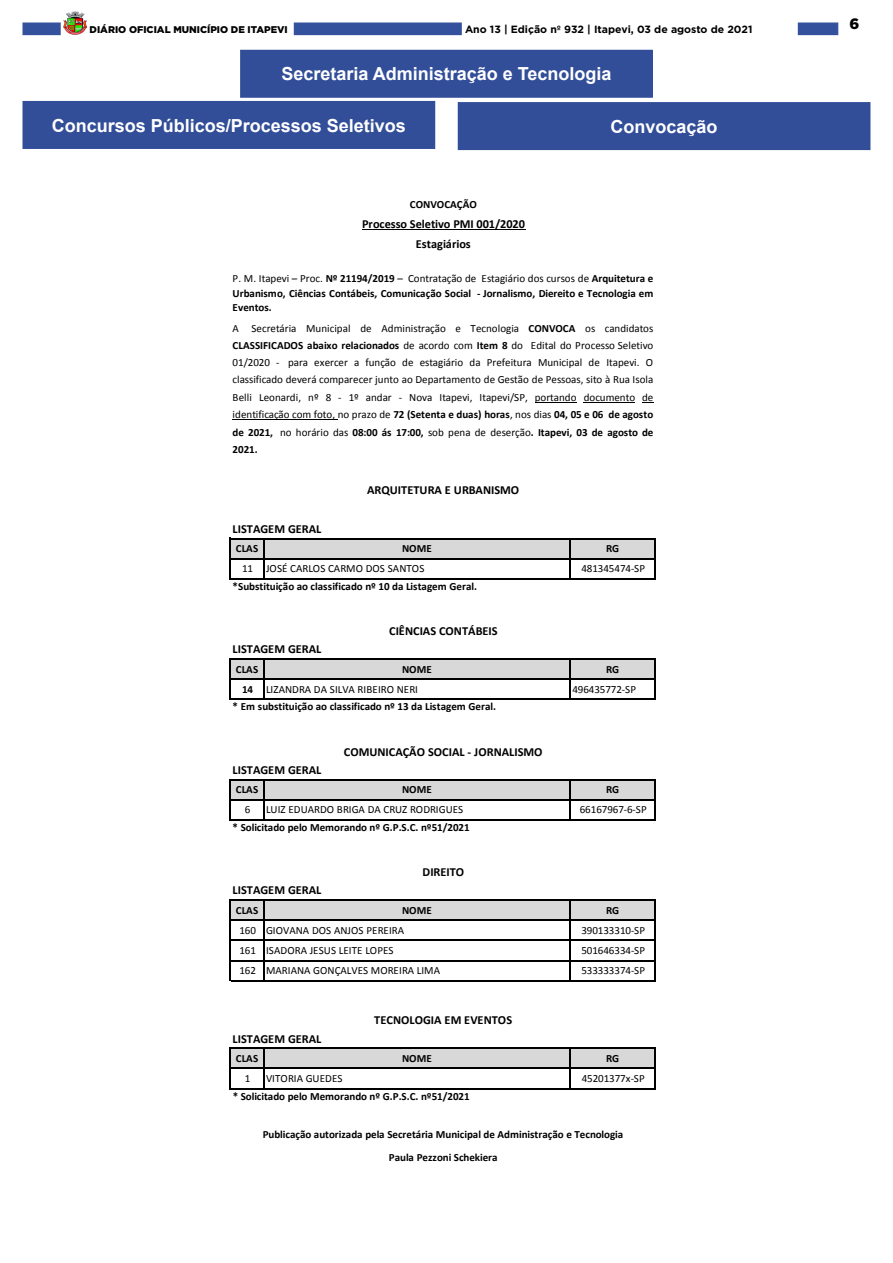
<style>
.page{position:relative;width:893px;height:1263px;background:#fff}
.page>*{position:absolute;margin:0;border:0;box-sizing:border-box;transform-origin:0 0}
.t1{font:700 18px "Arial";color:#fff}
.t2{font:900 15px "Gotham";color:#000}
.t3{font:700 12.3px "Calibri";color:#000}
.t4{font:10.95px/17.4px "Calibri";color:#000;text-align:justify}
.t5{font:700 10.95px/14.2px "Calibri";letter-spacing:-.005em;color:#000;text-align:center}
.t6{font:700 10.5px "Gotham";color:#000}
.t7{font:900 9.75px "Gotham";color:#000}
.s1{font-weight:400}
.s2{font-weight:700}
</style>
<div class="page">
<div style="left:22px;top:23px;width:39px;height:12px;background:#34519d;border:1px solid #334f9b"></div>
<div style="left:798px;top:23px;width:40px;height:12px;background:#34519d"></div>
<img style="left:63px;top:11px;width:24px;height:24px">
<div style="left:294px;top:23px;width:168px;height:12px;background:#34519d"></div>
<div style="left:241px;top:50px;width:411px;height:47px;background:#324e99"></div>
<div style="left:240px;top:50px;width:413px;height:48px;border:1px solid #324e99"></div>
<div style="left:23px;top:102px;width:412px;height:46px;background:#324e99"></div>
<div style="left:22px;top:101px;width:413px;height:48px;border:1px solid #324e99"></div>
<div style="left:458px;top:103px;width:412px;height:47px;background:#324e99"></div>
<div style="left:458px;top:102px;width:412px;height:48px;border:1px solid #324e99"></div>
<div style="left:230px;top:538px;width:34px;height:21px;background:#d8d8d8"></div>
<div style="left:264px;top:538px;width:392px;height:21px;background:#d8d8d8"></div>
<div style="left:230px;top:659px;width:34px;height:20px;background:#d8d8d8"></div>
<div style="left:264px;top:659px;width:392px;height:20px;background:#d8d8d8"></div>
<div style="left:230px;top:780px;width:34px;height:20px;background:#d8d8d8"></div>
<div style="left:264px;top:780px;width:392px;height:20px;background:#d8d8d8"></div>
<div style="left:230px;top:900px;width:426px;height:21px;background:#d9d9d9"></div>
<div style="left:230px;top:1048px;width:34px;height:21px;background:#d8d8d8"></div>
<div style="left:264px;top:1048px;width:392px;height:21px;background:#d8d8d8"></div>
<hr style="left:535px;top:402px;width:42px;height:1px;background:#000">
<hr style="left:584px;top:402px;width:51px;height:1px;background:#000">
<hr style="left:233px;top:420px;width:105px;height:1px;background:#000">
<hr style="left:362px;top:229px;width:163px;height:1px;background:#000">
<svg style="left:569px;top:539px;width:2px;height:19px"></svg>
<svg style="left:230px;top:538px;width:1px;height:41px"></svg>
<svg style="left:263px;top:539px;width:1px;height:39px"></svg>
<hr style="left:569px;top:559px;width:2px;height:20px;background:#000">
<svg style="left:655px;top:539px;width:1px;height:39px"></svg>
<svg style="left:569px;top:660px;width:2px;height:18px"></svg>
<svg style="left:230px;top:658px;width:1px;height:42px"></svg>
<svg style="left:263px;top:660px;width:1px;height:39px"></svg>
<hr style="left:569px;top:680px;width:2px;height:20px;background:#000">
<svg style="left:655px;top:660px;width:1px;height:39px"></svg>
<svg style="left:569px;top:780px;width:2px;height:19px"></svg>
<svg style="left:230px;top:779px;width:1px;height:41px"></svg>
<svg style="left:263px;top:780px;width:1px;height:39px"></svg>
<hr style="left:569px;top:800px;width:2px;height:20px;background:#000">
<svg style="left:655px;top:780px;width:1px;height:39px"></svg>
<hr style="left:230px;top:899px;width:1px;height:82px;background:#000">
<hr style="left:263px;top:901px;width:1px;height:80px;background:#000">
<hr style="left:569px;top:901px;width:2px;height:80px;background:#000">
<hr style="left:655px;top:901px;width:1px;height:80px;background:#000">
<svg style="left:569px;top:1049px;width:2px;height:19px"></svg>
<svg style="left:230px;top:1048px;width:1px;height:41px"></svg>
<svg style="left:263px;top:1049px;width:1px;height:39px"></svg>
<hr style="left:569px;top:1069px;width:2px;height:20px;background:#000">
<svg style="left:655px;top:1049px;width:1px;height:39px"></svg>
<hr style="left:231px;top:538px;width:425px;height:1px;background:#000">
<hr style="left:231px;top:558px;width:425px;height:1px;background:#000">
<hr style="left:231px;top:578px;width:425px;height:1px;background:#000">
<hr style="left:231px;top:658px;width:425px;height:2px;background:#000">
<hr style="left:231px;top:678px;width:425px;height:2px;background:#000">
<hr style="left:231px;top:699px;width:425px;height:1px;background:#000">
<hr style="left:231px;top:779px;width:425px;height:1px;background:#000">
<hr style="left:231px;top:799px;width:425px;height:1px;background:#000">
<hr style="left:231px;top:819px;width:425px;height:1px;background:#000">
<hr style="left:231px;top:899px;width:425px;height:2px;background:#000">
<hr style="left:231px;top:920px;width:425px;height:1px;background:#000">
<hr style="left:231px;top:940px;width:425px;height:1px;background:#000">
<hr style="left:231px;top:960px;width:425px;height:1px;background:#000">
<hr style="left:231px;top:980px;width:425px;height:1px;background:#000">
<hr style="left:231px;top:1048px;width:425px;height:1px;background:#000">
<hr style="left:231px;top:1068px;width:425px;height:1px;background:#000">
<hr style="left:231px;top:1088px;width:425px;height:1px;background:#000">
<p class="t7" style="left:90px;top:23px;width:200px">DIÁRIO OFICIAL MUNICÍPIO DE ITAPEVI</p>
<p class="t6" style="left:465px;top:22px;width:289px">Ano 13 | Edição nº 932 | Itapevi, 03 de agosto de 2021</p>
<p class="t1" style="left:281px;top:61px;width:332px">Secretaria Administração e Tecnologia</p>
<p class="t1" style="left:52px;top:112px;width:356px">Concursos Públicos/Processos Seletivos</p>
<p class="t1" style="left:611px;top:114px;width:109px">Convocação</p>
<p class="t5" style="left:410px;top:196px;width:69px">CONVOCAÇÃO</p>
<p class="t3" style="left:362px;top:216px;width:164px">Processo Seletivo PMI 001/2020</p>
<p class="t3" style="left:416px;top:236px;width:57px">Estagiários</p>
<p class="t5" style="left:233px;top:271px;width:422px;text-align:justify"><span class="s1">P. M. Itapevi – Proc.</span> Nº 21194/2019 <span class="s1">– Contratação de Estagiário dos cursos de</span> Arquitetura e Urbanismo, Ciências Contábeis, Comunicação Social - Jornalismo, Diereito e Tecnologia em Eventos.</p>
<p class="t4" style="left:233px;top:319px;width:422px">A Secretária Municipal de Administração e Tecnologia <span class="s2">CONVOCA</span> os candidatos <span class="s2">CLASSIFICADOS abaixo relacionados</span> de acordo com <span class="s2">Item 8</span> do Edital do Processo Seletivo 01/2020 - para exercer a função de estagiário da Prefeitura Municipal de Itapevi. O classificado deverá comparecer junto ao Departamento de Gestão de Pessoas, sito à Rua Isola Belli Leonardi, nº 8 - 1º andar - Nova Itapevi, Itapevi/SP, portando documento de identificação com foto, no prazo de <span class="s2">72 (Setenta e duas) horas</span>, nos dias <span class="s2">04, 05 e 06 de agosto de 2021,</span> no horário das <span class="s2">08:00 ás 17:00,</span> sob pena de deserção<span class="s2">. Itapevi, 03 de agosto de 2021.</span></p>
<p class="t3" style="left:367px;top:483px;width:154px">ARQUITETURA E URBANISMO</p>
<p class="t3" style="left:233px;top:521px;width:90px">LISTAGEM GERAL</p>
<p class="t5" style="left:236px;top:541px;width:24px">CLAS</p>
<p class="t5" style="left:402px;top:541px;width:31px">NOME</p>
<p class="t5" style="left:606px;top:541px;width:15px">RG</p>
<p class="t4" style="left:242px;top:559px;width:184px">11 JOSÉ CARLOS CARMO DOS SANTOS</p>
<p class="t4" style="left:581px;top:559px;width:65px">481345474-SP</p>
<p class="t5" style="left:233px;top:578px;width:246px">*Substituição ao classificado nº 10 da Listagem Geral.</p>
<p class="t3" style="left:389px;top:623px;width:110px">CIÊNCIAS CONTÁBEIS</p>
<p class="t3" style="left:233px;top:641px;width:90px">LISTAGEM GERAL</p>
<p class="t5" style="left:236px;top:661px;width:24px">CLAS</p>
<p class="t5" style="left:402px;top:661px;width:31px">NOME</p>
<p class="t5" style="left:606px;top:661px;width:15px">RG</p>
<p class="t4" style="left:242px;top:680px;width:177px"><span class="s2">14</span> LIZANDRA DA SILVA RIBEIRO NERI</p>
<p class="t4" style="left:572px;top:680px;width:65px">496435772-SP</p>
<p class="t5" style="left:233px;top:699px;width:265px">* Em substituição ao classificado nº 13 da Listagem Geral.</p>
<p class="t3" style="left:344px;top:744px;width:200px">COMUNICAÇÃO SOCIAL - JORNALISMO</p>
<p class="t3" style="left:233px;top:762px;width:90px">LISTAGEM GERAL</p>
<p class="t5" style="left:236px;top:782px;width:24px">CLAS</p>
<p class="t5" style="left:402px;top:782px;width:31px">NOME</p>
<p class="t5" style="left:606px;top:782px;width:15px">RG</p>
<p class="t4" style="left:245px;top:800px;width:7px">6</p>
<p class="t4" style="left:266px;top:800px;width:199px">LUIZ EDUARDO BRIGA DA CRUZ RODRIGUES</p>
<p class="t4" style="left:580px;top:800px;width:68px">66167967-6-SP</p>
<p class="t5" style="left:233px;top:819px;width:238px">* Solicitado pelo Memorando nº G.P.S.C. nº51/2021</p>
<p class="t3" style="left:423px;top:864px;width:43px">DIREITO</p>
<p class="t3" style="left:233px;top:883px;width:90px">LISTAGEM GERAL</p>
<p class="t5" style="left:236px;top:902px;width:24px">CLAS</p>
<p class="t5" style="left:402px;top:902px;width:31px">NOME</p>
<p class="t5" style="left:606px;top:902px;width:15px">RG</p>
<p class="t4" style="left:239px;top:921px;width:166px">160 GIOVANA DOS ANJOS PEREIRA</p>
<p class="t4" style="left:581px;top:921px;width:65px">390133310-SP</p>
<p class="t4" style="left:239px;top:941px;width:156px">161 ISADORA JESUS LEITE LOPES</p>
<p class="t4" style="left:581px;top:941px;width:65px">501646334-SP</p>
<p class="t4" style="left:239px;top:961px;width:202px">162 MARIANA GONÇALVES MOREIRA LIMA</p>
<p class="t4" style="left:581px;top:961px;width:65px">533333374-SP</p>
<p class="t3" style="left:374px;top:1013px;width:139px">TECNOLOGIA EM EVENTOS</p>
<p class="t3" style="left:233px;top:1031px;width:90px">LISTAGEM GERAL</p>
<p class="t5" style="left:236px;top:1051px;width:24px">CLAS</p>
<p class="t5" style="left:402px;top:1051px;width:31px">NOME</p>
<p class="t5" style="left:606px;top:1051px;width:15px">RG</p>
<p class="t4" style="left:245px;top:1069px;width:7px">1</p>
<p class="t4" style="left:266px;top:1069px;width:78px">VITORIA GUEDES</p>
<p class="t4" style="left:582px;top:1069px;width:65px">45201377x-SP</p>
<p class="t5" style="left:233px;top:1088px;width:238px">* Solicitado pelo Memorando nº G.P.S.C. nº51/2021</p>
<p class="t5" style="left:263px;top:1122px;width:362px;line-height:23.4px">Publicação autorizada pela Secretária Municipal de Administração e Tecnologia<br>Paula Pezzoni Schekiera</p>
<h2 class="t2" style="left:849px;top:13px;width:11px">6</h2>
</div>
